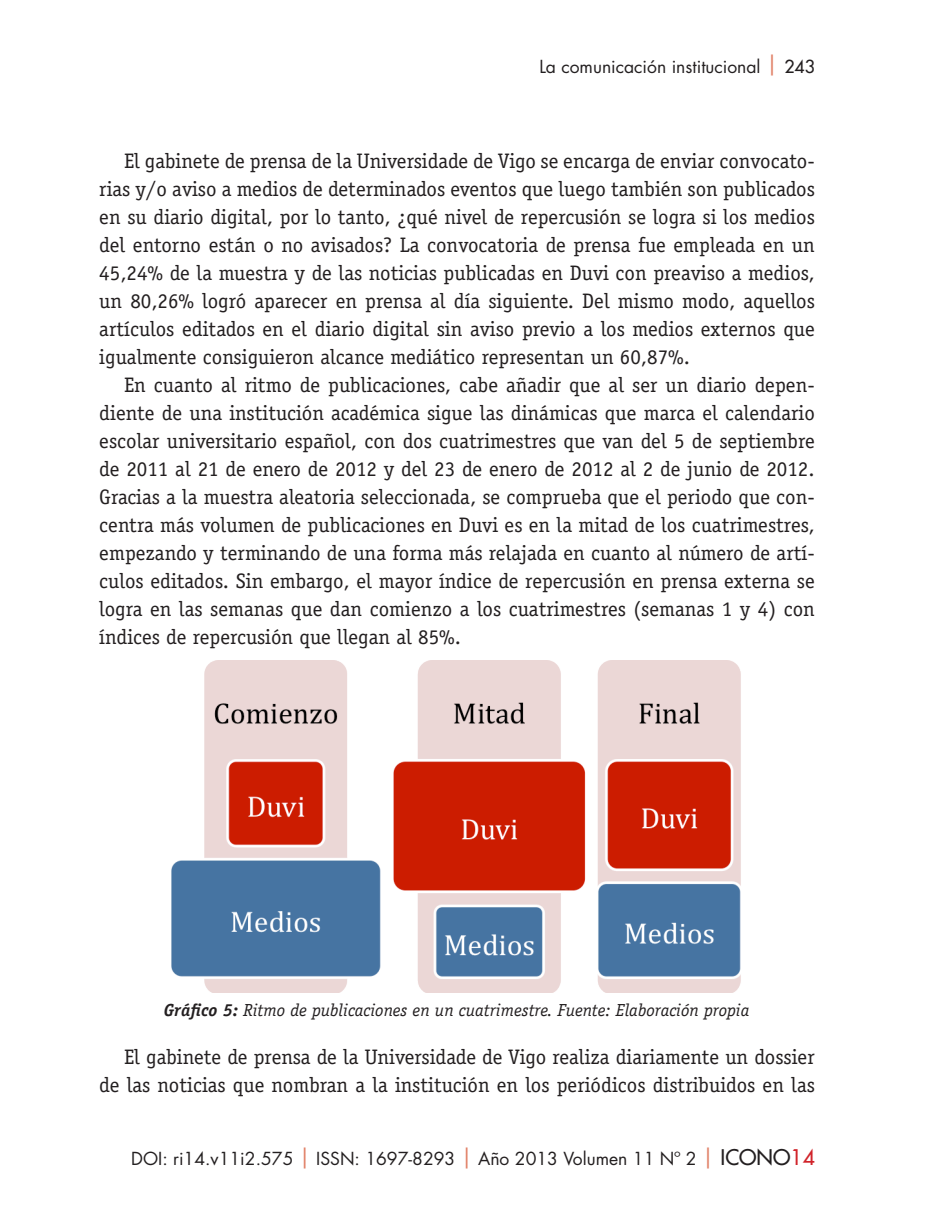
<style>
.page{position:relative;width:939px;height:1220px;background:#fff}
.page>*{position:absolute;margin:0;border:0;box-sizing:border-box;transform-origin:0 0}
.texto_articulo{font:21px/28px "Officina Serif Std";color:#231f20;text-align:justify}
.t1{font:17.5px "Futura Std";color:#231f20}
.t2{font:italic 17.5px "Officina Serif Std";color:#231f20}
.s1{font-size:21px;color:#e18066}
.s2{font-weight:500}
.s3{font-weight:700}
.s4{font-weight:500;font-size:21px}
.s5{font-weight:500;font-size:21px;color:#d1232a}
</style>
<div class="page">
<img style="left:171px;top:661px;width:570px;height:331px">
<p class="t1" style="left:539px;top:56px;width:277px">La comunicación institucional <span class="s1">|</span> <span class="s2">243</span></p>
<p class="texto_articulo" style="left:99px;top:147px;width:716px;text-indent:25px">El gabinete de prensa de la Universidade de Vigo se encarga de enviar convocato&shy;rias y/o aviso a medios de determinados eventos que luego también son publicados en su diario digital, por lo tanto, ¿qué nivel de repercusión se logra si los medios del entorno están o no avisados? La convocatoria de prensa fue empleada en un 45,24% de la muestra y de las noticias publicadas en Duvi con preaviso a medios, un 80,26% logró aparecer en prensa al día siguiente. Del mismo modo, aquellos artículos editados en el diario digital sin aviso previo a los medios externos que igualmente consiguieron alcance mediático representan un 60,87%.</p>
<p class="texto_articulo" style="left:99px;top:371px;width:716px;text-indent:25px">En cuanto al ritmo de publicaciones, cabe añadir que al ser un diario depen&shy;diente de una institución académica sigue las dinámicas que marca el calendario escolar universitario español, con dos cuatrimestres que van del 5 de septiembre de 2011 al 21 de enero de 2012 y del 23 de enero de 2012 al 2 de junio de 2012.<br>Gracias a la muestra aleatoria seleccionada, se comprueba que el periodo que con&shy;centra más volumen de publicaciones en Duvi es en la mitad de los cuatrimestres, empezando y terminando de una forma más relajada en cuanto al número de artí&shy;culos editados. Sin embargo, el mayor índice de repercusión en prensa externa se logra en las semanas que dan comienzo a los cuatrimestres (semanas 1 y 4) con índices de repercusión que llegan al 85%.</p>
<p class="t2" style="left:164px;top:1000px;width:587px"><span class="s3">Gráfico 5:</span> Ritmo de publicaciones en un cuatrimestre. Fuente: Elaboración propia</p>
<p class="texto_articulo" style="left:99px;top:1043px;width:716px;text-align:right">El gabinete de prensa de la Universidade de Vigo realiza diariamente un dossier de las noticias que nombran a la institución en los periódicos distribuidos en las</p>
<p class="t1" style="left:131px;top:1148px;width:684px">DOI: ri14.v11i2.575 <span class="s1">|</span> ISSN: 1697-8293 <span class="s1">|</span> Año 2013 Volumen 11 Nº 2 <span class="s1">|</span> <span class="s4">ICONO</span><span class="s5">14</span></p>
</div>
